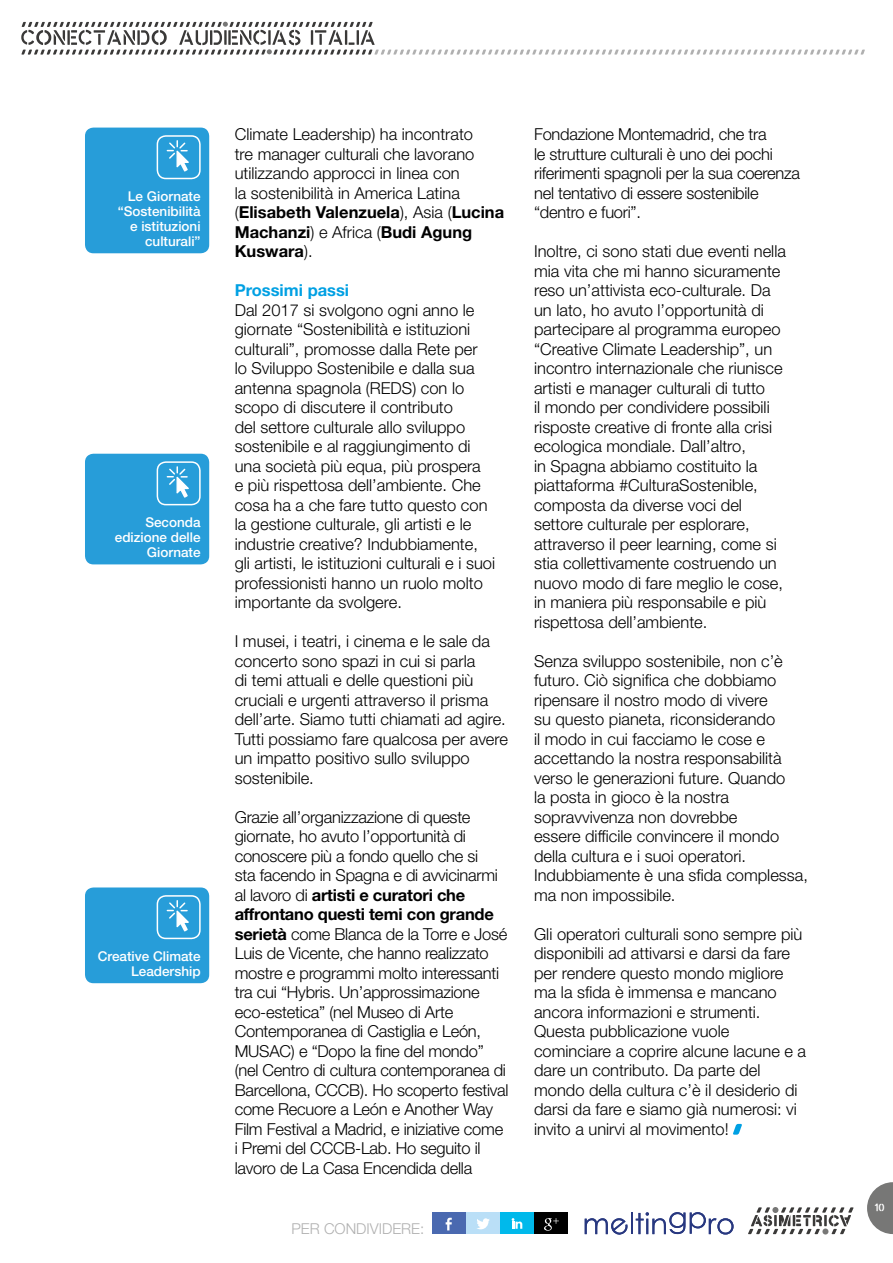
<style>
.page{position:relative;width:893px;height:1263px;background:#fff}
.page>*{position:absolute;margin:0;border:0;box-sizing:border-box;transform-origin:0 0}
.t1{font:300 16.5px/19.5px "Helvetica Neue LT Std";color:#000}
.t2{font:700 16.5px "Helvetica Neue LT Std";color:#00a0e3}
.t3{font:300 15px "Helvetica Neue LT Std";color:#b0b0b0}
.t4{font:500 13.5px/15px "Helvetica Neue LT Std";color:#fff;text-align:right}
.t5{font:10.5px "ASIMETRICA STENCIL PRO Regular";color:#fff}
.s1{font-weight:700}
</style>
<div class="page">
<svg style="left:748px;top:1207px;width:106px;height:27px"></svg>
<svg style="left:867px;top:1182px;width:26px;height:52px"></svg>
<div style="left:534px;top:1213px;width:34px;height:21px;background:#000"></div>
<svg style="left:544px;top:1218px;width:15px;height:12px"></svg>
<div style="left:500px;top:1213px;width:34px;height:21px;background:#00b9eb"></div>
<svg style="left:512px;top:1218px;width:10px;height:11px"></svg>
<div style="left:466px;top:1213px;width:34px;height:21px;background:#badff7"></div>
<svg style="left:477px;top:1218px;width:13px;height:11px"></svg>
<div style="left:432px;top:1213px;width:34px;height:21px;background:#4a69b0"></div>
<svg style="left:446px;top:1217px;width:6px;height:13px"></svg>
<svg style="left:21px;top:22px;width:844px;height:33px"></svg>
<svg style="left:585px;top:1218px;width:42px;height:17px"></svg>
<hr style="left:631px;top:1213px;width:2px;height:21px;background:#283880">
<svg style="left:636px;top:1212px;width:97px;height:22px"></svg>
<svg style="left:733px;top:1124px;width:9px;height:11px"></svg>
<div style="left:85px;top:128px;width:124px;height:125px;background:#279dd9;border-radius:9px"></div>
<div style="left:157px;top:135px;width:44px;height:44px;border:2px solid #fff;border-radius:9px"></div>
<svg style="left:167px;top:141px;width:22px;height:31px"></svg>
<div style="left:85px;top:454px;width:124px;height:110px;background:#279dd9;border-radius:9px"></div>
<div style="left:157px;top:461px;width:44px;height:44px;border:2px solid #fff;border-radius:9px"></div>
<svg style="left:167px;top:467px;width:22px;height:31px"></svg>
<div style="left:85px;top:887px;width:124px;height:96px;background:#279dd9;border-radius:9px"></div>
<div style="left:157px;top:895px;width:44px;height:44px;border:2px solid #fff;border-radius:9px"></div>
<svg style="left:167px;top:901px;width:22px;height:31px"></svg>
<p class="t4" style="left:118px;top:188px;width:84px">Le Giornate “Sostenibilità e istituzioni culturali”</p>
<p class="t4" style="left:115px;top:514px;width:87px">Seconda edizione delle<br>Giornate</p>
<p class="t4" style="left:98px;top:948px;width:104px">Creative Climate<br>Leadership</p>
<p class="t1" style="left:235px;top:124px;width:271px">Climate Leadership) ha incontrato<br>tre manager culturali che lavorano utilizzando approcci in linea con<br>la sostenibilità in America Latina (<span class="s1">Elisabeth Valenzuela</span>), Asia (<span class="s1">Lucina<br>Machanzi</span>) e Africa (<span class="s1">Budi Agung<br>Kuswara</span>).</p>
<p class="t2" style="left:235px;top:280px;width:116px">Prossimi passi</p>
<p class="t1" style="left:235px;top:300px;width:262px">Dal 2017 si svolgono ogni anno le giornate “Sostenibilità e istituzioni culturali”, promosse dalla Rete per<br>lo Sviluppo Sostenibile e dalla sua antenna spagnola (REDS) con lo scopo di discutere il contributo<br>del settore culturale allo sviluppo sostenibile e al raggiungimento di una società più equa, più prospera<br>e più rispettosa dell’ambiente. Che cosa ha a che fare tutto questo con la gestione culturale, gli artisti e le industrie creative? Indubbiamente, gli artisti, le istituzioni culturali e i suoi professionisti hanno un ruolo molto importante da svolgere.</p>
<p class="t1" style="left:235px;top:631px;width:275px">I musei, i teatri, i cinema e le sale da concerto sono spazi in cui si parla<br>di temi attuali e delle questioni più cruciali e urgenti attraverso il prisma dell’arte. Siamo tutti chiamati ad agire.<br>Tutti possiamo fare qualcosa per avere un impatto positivo sullo sviluppo sostenibile.</p>
<p class="t1" style="left:235px;top:807px;width:275px">Grazie all’organizzazione di queste giornate, ho avuto l’opportunità di conoscere più a fondo quello che si<br>sta facendo in Spagna e di avvicinarmi al lavoro di <span class="s1">artisti e curatori che affrontano questi temi con grande serietà</span> come Blanca de la Torre e José Luis de Vicente, che hanno realizzato mostre e programmi molto interessanti tra cui “Hybris. Un’approssimazione eco-estetica” (nel Museo di Arte Contemporanea di Castiglia e León, MUSAC) e “Dopo la fine del mondo” (nel Centro di cultura contemporanea di Barcellona, CCCB). Ho scoperto festival come Recuore a León e Another Way Film Festival a Madrid, e iniziative come i Premi del CCCB-Lab. Ho seguito il lavoro de La Casa Encendida della</p>
<p class="t3" style="left:291px;top:1219px;width:134px">PER CONDIVIDERE:</p>
<p class="t1" style="left:534px;top:124px;width:268px">Fondazione Montemadrid, che tra<br>le strutture culturali è uno dei pochi riferimenti spagnoli per la sua coerenza nel tentativo di essere sostenibile “dentro e fuori”.</p>
<p class="t1" style="left:534px;top:241px;width:253px">Inoltre, ci sono stati due eventi nella mia vita che mi hanno sicuramente reso un’attivista eco-culturale. Da un lato, ho avuto l’opportunità di partecipare al programma europeo “Creative Climate Leadership”, un incontro internazionale che riunisce artisti e manager culturali di tutto<br>il mondo per condividere possibili risposte creative di fronte alla crisi ecologica mondiale. Dall’altro,<br>in Spagna abbiamo costituito la piattaforma #CulturaSostenible, composta da diverse voci del settore culturale per esplorare, attraverso il peer learning, come si stia collettivamente costruendo un nuovo modo di fare meglio le cose, in maniera più responsabile e più rispettosa dell’ambiente.</p>
<p class="t1" style="left:534px;top:651px;width:275px">Senza sviluppo sostenibile, non c’è futuro. Ciò significa che dobbiamo ripensare il nostro modo di vivere<br>su questo pianeta, riconsiderando<br>il modo in cui facciamo le cose e accettando la nostra responsabilità verso le generazioni future. Quando<br>la posta in gioco è la nostra sopravvivenza non dovrebbe<br>essere difficile convincere il mondo della cultura e i suoi operatori.<br>Indubbiamente è una sfida complessa, ma non impossibile.</p>
<p class="t1" style="left:534px;top:924px;width:274px">Gli operatori culturali sono sempre più disponibili ad attivarsi e darsi da fare per rendere questo mondo migliore ma la sfida è immensa e mancano ancora informazioni e strumenti.<br>Questa pubblicazione vuole cominciare a coprire alcune lacune e a dare un contributo. Da parte del mondo della cultura c’è il desiderio di darsi da fare e siamo già numerosi: vi invito a unirvi al movimento!</p>
<p class="t5" style="left:874px;top:1201px;width:12px">10</p>
</div>
